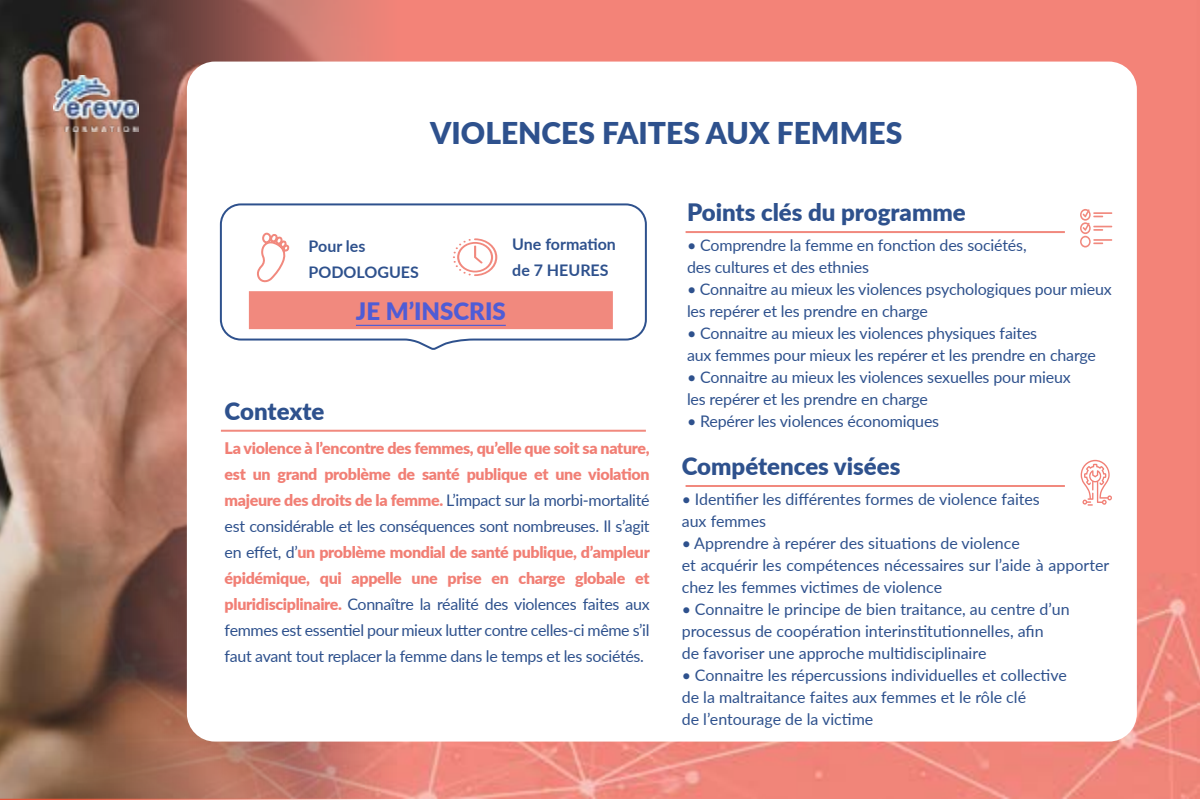
<style>
.page{position:relative;width:1200px;height:800px;background:#fff}
.page>*{position:absolute;margin:0;border:0;box-sizing:border-box;transform-origin:0 0}
.t1{font:900 30px "Lato";color:#2e518d}
.t2{font:900 24px "Lato";color:#2e518d}
.t3{font:900 24px "Lato";color:#4f5cd6}
.t4{font:16px/22px "Lato";letter-spacing:-.01em;color:#2e518d}
.t5{font:700 16px/26px "Lato";color:#2e518d}
.s1{font-weight:900;color:#f17f75}
</style>
<div class="page">
<img style="left:398px;top:0;width:802px;height:799px">
<img style="left:0;top:0;width:398px;height:799px">
<div style="left:187px;top:62px;width:950px;height:680px;background:#fff;border-radius:28px"></div>
<svg style="left:219px;top:203px;width:428px;height:147px"></svg>
<svg style="left:453px;top:238px;width:44px;height:38px"></svg>
<div style="left:250px;top:292px;width:362px;height:36px;background:#f1897e"></div>
<hr style="left:356px;top:325px;width:150px;height:1px;background:#4f5cd6">
<div style="left:249px;top:291px;width:364px;height:38px;border:2px solid #f1897e"></div>
<img style="left:54px;top:76px;width:84px;height:55px">
<svg style="left:1080px;top:209px;width:32px;height:39px"></svg>
<hr style="left:686px;top:231px;width:379px;height:2px;background:#f1897e">
<svg style="left:1081px;top:460px;width:31px;height:46px"></svg>
<hr style="left:686px;top:485px;width:379px;height:2px;background:#f1897e">
<hr style="left:221px;top:430px;width:425px;height:2px;background:#f1897e">
<svg style="left:256px;top:232px;width:34px;height:50px"></svg>
<h1 class="t1" style="left:430px;top:110px;width:474px">VIOLENCES FAITES AUX FEMMES</h1>
<p class="t5" style="left:309px;top:232px;width:112px">Pour les<br>PODOLOGUES</p>
<p class="t5" style="left:512px;top:231px;width:105px">Une formation de 7 HEURES</p>
<h2 class="t3" style="left:356px;top:293px;width:151px">JE M’INSCRIS</h2>
<h2 class="t2" style="left:225px;top:393px;width:101px">Contexte</h2>
<p class="t4" style="left:225px;top:434px;width:427px;line-height:26px;text-align:justify"><span class="s1">La violence à l’encontre des femmes, qu’elle que soit sa nature, est un grand problème de santé publique et une violation majeure des droits de la femme.</span> L’impact sur la morbi-mortalité est considérable et les conséquences sont nombreuses. Il s’agit en effet, d’<span class="s1">un problème mondial de santé publique, d’ampleur épidémique, qui appelle une prise en charge globale et pluridisciplinaire.</span> Connaître la réalité des violences faites aux femmes est essentiel pour mieux lutter contre celles-ci même s’il faut avant tout replacer la femme dans le temps et les sociétés.</p>
<h2 class="t2" style="left:687px;top:194px;width:280px">Points clés du programme</h2>
<p class="t4" style="left:687px;top:233px;width:341px">• Comprendre la femme en fonction des sociétés, des cultures et des ethnies</p>
<p class="t4" style="left:687px;top:277px;width:426px">• Connaitre au mieux les violences psychologiques pour mieux les repérer et les prendre en charge</p>
<p class="t4" style="left:687px;top:321px;width:411px">• Connaitre au mieux les violences physiques faites<br>aux femmes pour mieux les repérer et les prendre en charge</p>
<p class="t4" style="left:687px;top:365px;width:385px">• Connaitre au mieux les violences sexuelles pour mieux les repérer et les prendre en charge</p>
<p class="t4" style="left:687px;top:409px;width:254px">• Repérer les violences économiques</p>
<h2 class="t2" style="left:682px;top:448px;width:220px">Compétences visées</h2>
<p class="t4" style="left:682px;top:488px;width:360px">• Identifier les différentes formes de violence faites aux femmes</p>
<p class="t4" style="left:682px;top:532px;width:429px">• Apprendre à repérer des situations de violence<br>et acquérir les compétences nécessaires sur l’aide à apporter chez les femmes victimes de violence</p>
<p class="t4" style="left:682px;top:598px;width:389px">• Connaitre le principe de bien traitance, au centre d’un processus de coopération interinstitutionnelles, afin<br>de favoriser une approche multidisciplinaire</p>
<p class="t4" style="left:682px;top:664px;width:387px">• Connaitre les répercussions individuelles et collective de la maltraitance faites aux femmes et le rôle clé<br>de l’entourage de la victime</p>
</div>
